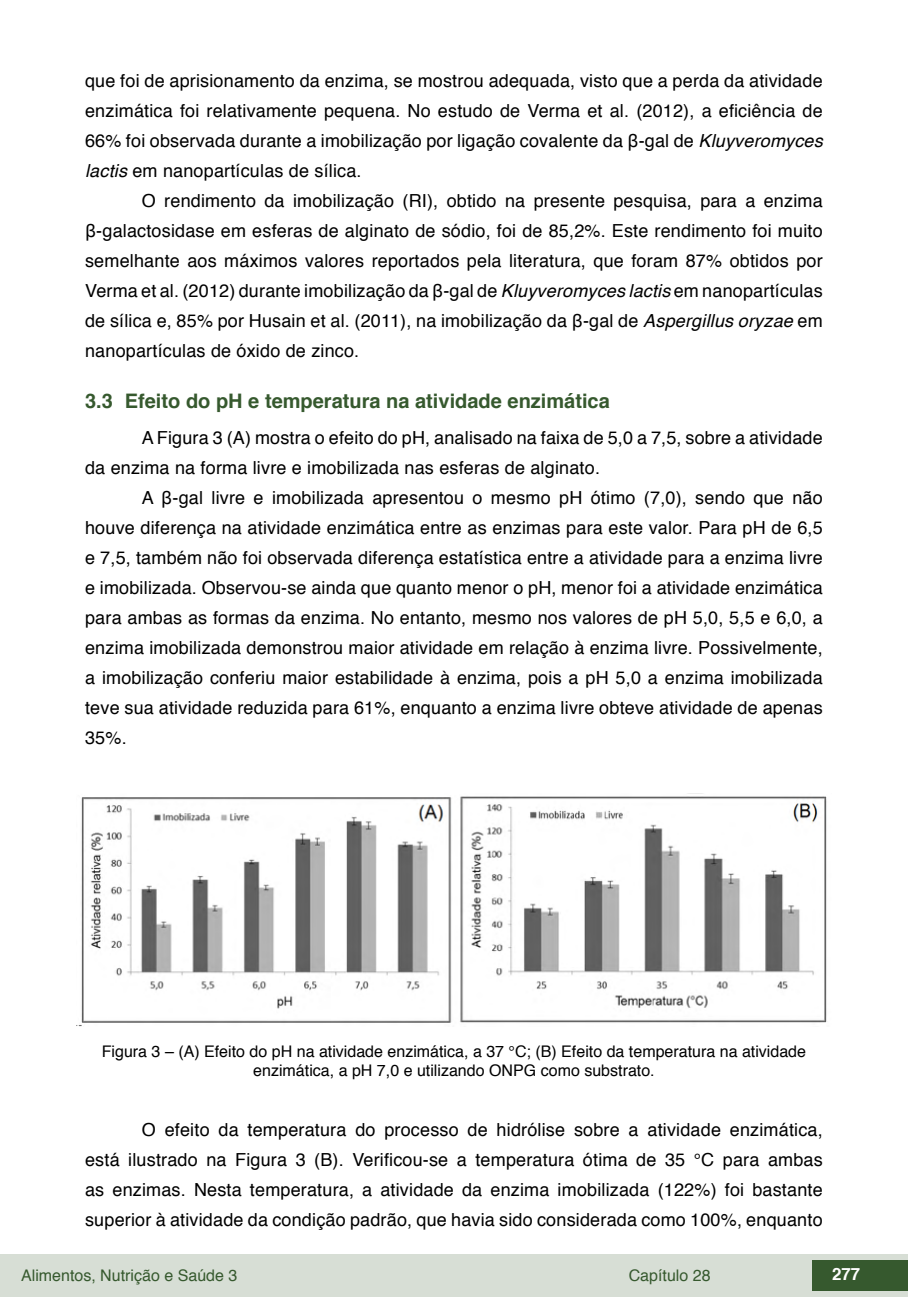
<style>
.page{position:relative;width:908px;height:1304px;background:#fff}
.page>*{position:absolute;margin:0;border:0;box-sizing:border-box;transform-origin:0 0}
.t1{font:700 20px "Helvetica";color:#36592e}
.t2{font:18px/30px "Helvetica";letter-spacing:.01em;color:#000;text-align:justify}
.t3{font:700 16.8px "Helvetica";color:#fff}
.t4{font:16px/19.2px "Helvetica";color:#000;text-align:center}
.t5{font:16px "Helvetica";color:#36592e}
.s1{font-style:italic}
</style>
<div class="page">
<div style="left:0;top:1254px;width:906px;height:43px;background:#d7ded5"></div>
<div style="left:812px;top:1261px;width:95px;height:30px;background:#36592e"></div>
<img style="left:77px;top:796px;width:750px;height:230px">
<p class="t2" style="left:85px;top:66px;width:738px">que foi de aprisionamento da enzima, se mostrou adequada, visto que a perda da atividade enzimática foi relativamente pequena. No estudo de Verma et al. (2012), a eficiência de 66% foi observada durante a imobilização por ligação covalente da β-gal de <span class="s1">Kluyveromyces lactis</span> em nanopartículas de sílica.</p>
<p class="t2" style="left:85px;top:186px;width:738px;text-indent:57px">O rendimento da imobilização (RI), obtido na presente pesquisa, para a enzima β-galactosidase em esferas de alginato de sódio, foi de 85,2%. Este rendimento foi muito semelhante aos máximos valores reportados pela literatura, que foram 87% obtidos por Verma et al. (2012) durante imobilização da β-gal de <span class="s1">Kluyveromyces lactis</span> em nanopartículas de sílica e, 85% por Husain et al. (2011), na imobilização da β-gal de <span class="s1">Aspergillus oryzae</span> em nanopartículas de óxido de zinco.</p>
<p class="t1" style="left:85px;top:385px;width:526px">3.3 Efeito do pH e temperatura na atividade enzimática</p>
<p class="t2" style="left:85px;top:423px;width:738px;text-indent:57px">A Figura 3 (A) mostra o efeito do pH, analisado na faixa de 5,0 a 7,5, sobre a atividade da enzima na forma livre e imobilizada nas esferas de alginato.</p>
<p class="t2" style="left:85px;top:483px;width:738px;text-indent:57px">A β-gal livre e imobilizada apresentou o mesmo pH ótimo (7,0), sendo que não houve diferença na atividade enzimática entre as enzimas para este valor. Para pH de 6,5 e 7,5, também não foi observada diferença estatística entre a atividade para a enzima livre e imobilizada. Observou-se ainda que quanto menor o pH, menor foi a atividade enzimática para ambas as formas da enzima. No entanto, mesmo nos valores de pH 5,0, 5,5 e 6,0, a enzima imobilizada demonstrou maior atividade em relação à enzima livre. Possivelmente, a imobilização conferiu maior estabilidade à enzima, pois a pH 5,0 a enzima imobilizada teve sua atividade reduzida para 61%, enquanto a enzima livre obteve atividade de apenas 35%.</p>
<p class="t4" style="left:102px;top:1042px;width:705px">Figura 3 – (A) Efeito do pH na atividade enzimática, a 37 °C; (B) Efeito da temperatura na atividade enzimática, a pH 7,0 e utilizando ONPG como substrato.</p>
<p class="t2" style="left:85px;top:1115px;width:738px;text-indent:57px">O efeito da temperatura do processo de hidrólise sobre a atividade enzimática, está ilustrado na Figura 3 (B). Verificou-se a temperatura ótima de 35 °C para ambas as enzimas. Nesta temperatura, a atividade da enzima imobilizada (122%) foi bastante superior à atividade da condição padrão, que havia sido considerada como 100%, enquanto</p>
<p class="t5" style="left:21px;top:1263px;width:218px">Alimentos, Nutrição e Saúde 3</p>
<p class="t5" style="left:628px;top:1263px;width:83px">Capítulo 28</p>
<p class="t3" style="left:831px;top:1261px;width:30px">277</p>
</div>
